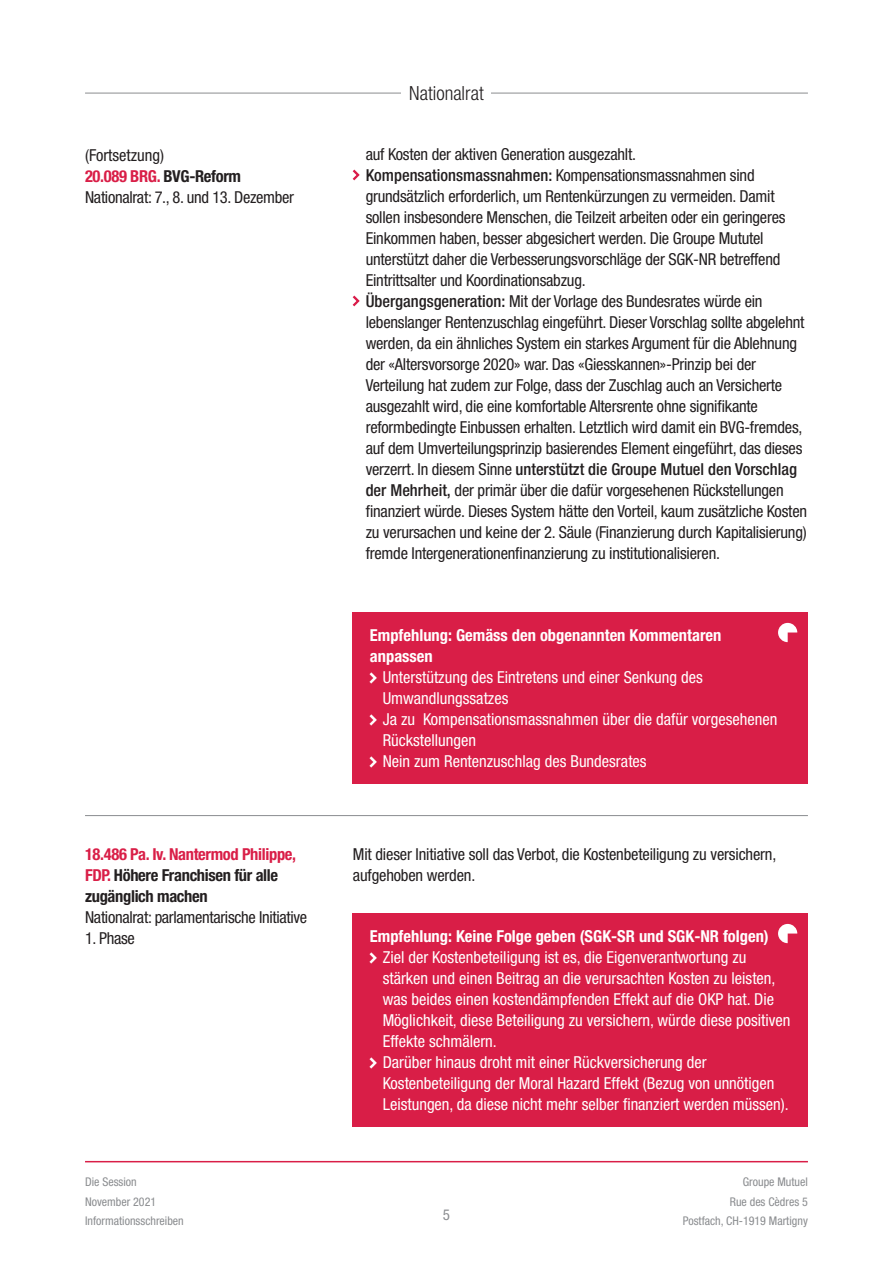
<style>
.page{position:relative;width:893px;height:1263px;background:#fff}
.page>*{position:absolute;margin:0;border:0;box-sizing:border-box;transform-origin:0 0}
.t1{font:300 condensed 19.5px "Helvetica Neue LT Pro";color:#231f20}
.t2{font:condensed 16.5px/21px "Helvetica Neue LT Pro";letter-spacing:-.015em;color:#231f20}
.t3{font:condensed 16.5px/21px "Helvetica Neue LT Pro";color:#fff}
.t4{font:700 condensed 16.5px/21px "Helvetica Neue LT Pro";color:#fff}
.t5{font:700 condensed 16.5px/21px "Helvetica Neue LT Pro";letter-spacing:-.02em;color:#231f20}
.t6{font:500 condensed 16.5px "Helvetica Neue LT";color:#231f20}
.t7{font:condensed 16.5px "Helvetica Neue LT";color:#231f20}
.t8{font:condensed 15px "Helvetica Neue LT Pro";color:#8a8c8f}
.t9{font:condensed 12px/19.5px "Helvetica Neue LT Pro";color:#8a8c8f}
.s1{font-weight:700;color:#d91e47}
.s2{font-weight:700}
.s3{color:#d91e47}
.s4{font-family:"Helvetica Neue LT";font-weight:500}
.s5{font-family:"Helvetica Neue LT Pro";font-weight:400}
</style>
<div class="page">
<hr style="left:85px;top:1161px;width:723px;height:1px;background:#d91e47">
<div style="left:353px;top:612px;width:455px;height:172px;background:#d91e47"></div>
<svg style="left:370px;top:672px;width:7px;height:11px"></svg>
<svg style="left:370px;top:714px;width:7px;height:11px"></svg>
<svg style="left:370px;top:756px;width:7px;height:11px"></svg>
<svg style="left:778px;top:623px;width:19px;height:19px"></svg>
<div style="left:353px;top:913px;width:455px;height:214px;background:#d91e47"></div>
<svg style="left:370px;top:952px;width:7px;height:11px"></svg>
<svg style="left:370px;top:1057px;width:7px;height:11px"></svg>
<svg style="left:778px;top:924px;width:19px;height:19px"></svg>
<hr style="left:85px;top:815px;width:723px;height:1px;background:#8a8c8f">
<svg style="left:353px;top:170px;width:7px;height:11px"></svg>
<svg style="left:353px;top:296px;width:7px;height:11px"></svg>
<hr style="left:85px;top:93px;width:723px;height:1px;background:#8a8c8f">
<div style="left:402px;top:77px;width:89px;height:31px;background:#fff"></div>
<p class="t7" style="left:85px;top:145px;width:81px">(Fortsetzung)</p>
<p class="t2" style="left:85px;top:165px;width:210px"><span class="s1">20.089 BRG.</span> <span class="s2">BVG-Reform<br></span>Nationalrat: 7., 8. und 13. Dezember</p>
<p class="t5" style="left:85px;top:843px;width:213px"><span class="s3">18.486 Pa. Iv. Nantermod Philippe,<br>FDP.</span> Höhere Franchisen für alle zugänglich machen</p>
<p class="t2" style="left:85px;top:906px;width:224px">Nationalrat: parlamentarische Initiative</p>
<p class="t2" style="left:85px;top:927px;width:51px">1. Phase</p>
<p class="t1" style="left:409px;top:81px;width:76px">Nationalrat</p>
<p class="t2" style="left:366px;top:143px;width:440px">auf Kosten der aktiven Generation ausgezahlt.<br><span class="s4">Kompensationsmassnahmen:</span> Kompensationsmassnahmen sind grundsätzlich erforderlich, um Rentenkürzungen zu vermeiden. Damit sollen insbesondere Menschen, die Teilzeit arbeiten oder ein geringeres Einkommen haben, besser abgesichert werden. Die Groupe Mututel unterstützt daher die Verbesserungsvorschläge der SGK-NR betreffend Eintrittsalter und Koordinationsabzug.<br><span class="s4">Übergangsgeneration:</span> Mit der Vorlage des Bundesrates würde ein lebenslanger Rentenzuschlag eingeführt. Dieser Vorschlag sollte abgelehnt werden, da ein ähnliches System ein starkes Argument für die Ablehnung der «Altersvorsorge 2020» war. Das «Giesskannen»-Prinzip bei der Verteilung hat zudem zur Folge, dass der Zuschlag auch an Versicherte ausgezahlt wird, die eine komfortable Altersrente ohne signifikante reformbedingte Einbussen erhalten. Letztlich wird damit ein BVG-fremdes, auf dem Umverteilungsprinzip basierendes Element eingeführt, das dieses</p>
<p class="t6" style="left:366px;top:459px;width:433px"><span class="s5">verzerrt. In diesem Sinne</span> unterstützt die Groupe Mutuel den Vorschlag</p>
<p class="t2" style="left:366px;top:479px;width:443px"><span class="s4">der Mehrheit,</span> der primär über die dafür vorgesehenen Rückstellungen finanziert würde. Dieses System hätte den Vorteil, kaum zusätzliche Kosten zu verursachen und keine der 2. Säule (Finanzierung durch Kapitalisierung) fremde Intergenerationenfinanzierung zu institutionalisieren.</p>
<p class="t4" style="left:370px;top:625px;width:353px">Empfehlung: Gemäss den obgenannten Kommentaren anpassen</p>
<p class="t3" style="left:383px;top:666px;width:396px">Unterstützung des Eintretens und einer Senkung des Umwandlungssatzes<br>Ja zu Kompensationsmassnahmen über die dafür vorgesehenen Rückstellungen<br>Nein zum Rentenzuschlag des Bundesrates</p>
<p class="t2" style="left:353px;top:843px;width:425px">Mit dieser Initiative soll das Verbot, die Kostenbeteiligung zu versichern, aufgehoben werden.</p>
<p class="t4" style="left:370px;top:926px;width:400px">Empfehlung: Keine Folge geben (SGK-SR und SGK-NR folgen)</p>
<p class="t3" style="left:383px;top:946px;width:409px">Ziel der Kostenbeteiligung ist es, die Eigenverantwortung zu stärken und einen Beitrag an die verursachten Kosten zu leisten, was beides einen kostendämpfenden Effekt auf die OKP hat. Die Möglichkeit, diese Beteiligung zu versichern, würde diese positiven Effekte schmälern.<br>Darüber hinaus droht mit einer Rückversicherung der Kostenbeteiligung der Moral Hazard Effekt (Bezug von unnötigen Leistungen, da diese nicht mehr selber finanziert werden müssen).</p>
<p class="t9" style="left:85px;top:1172px;width:100px">Die Session<br>November 2021<br>Informationsschreiben</p>
<p class="t9" style="left:683px;top:1172px;width:127px;text-align:right">Groupe Mutuel<br>Rue des Cèdres 5<br>Postfach, CH-1919 Martigny</p>
<p class="t8" style="left:443px;top:1206px;width:9px">5</p>
</div>
